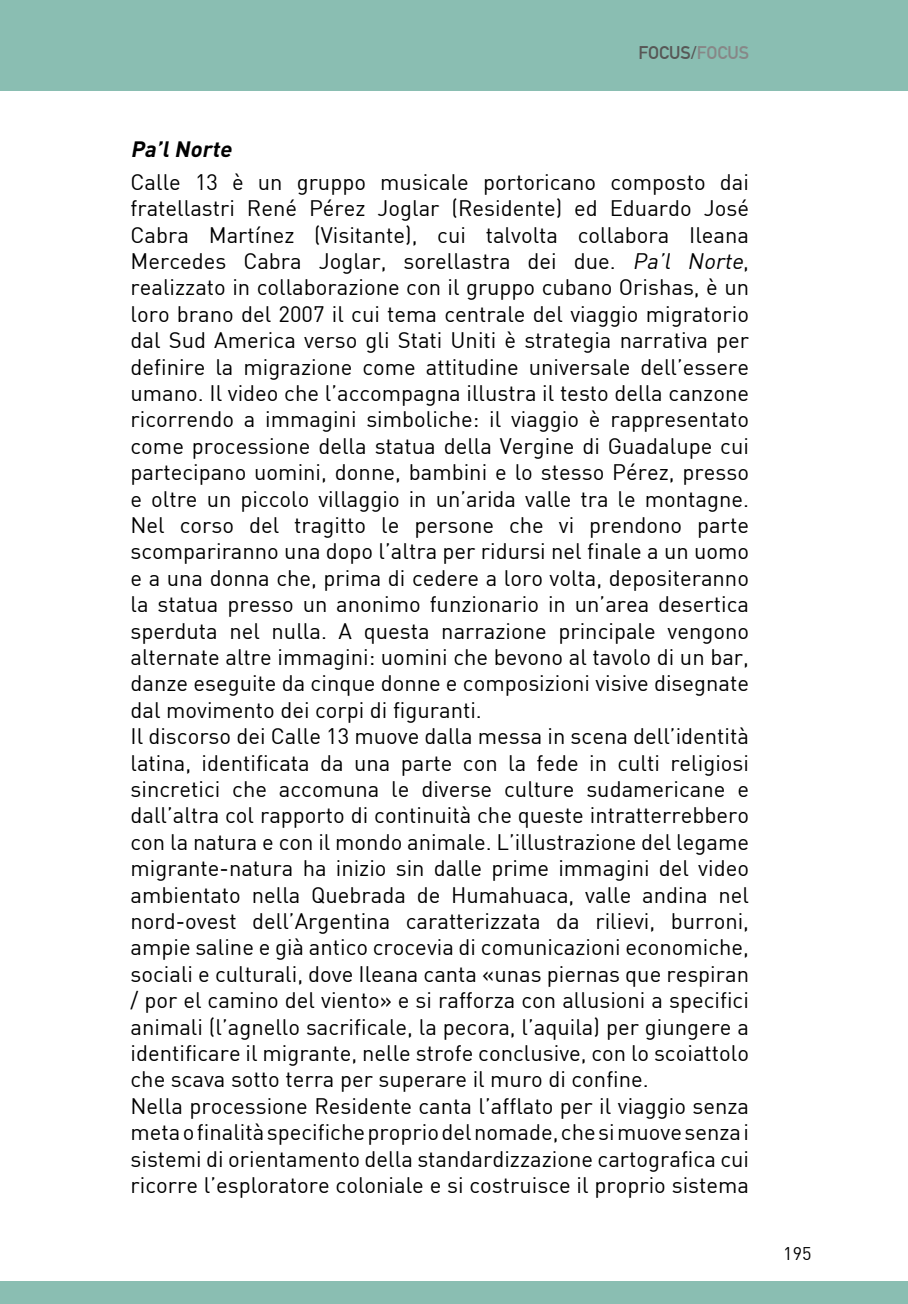
<style>
.page{position:relative;width:908px;height:1304px;background:#fff}
.page>*{position:absolute;margin:0;border:0;box-sizing:border-box;transform-origin:0 0}
.t1{font:22px/26.4px "DIN";color:#000}
.t2{font:italic 22px "DIN Bold Alternate";color:#000}
.t3{font:700 18px "DIN Alternate";color:#575756}
.t4{font:18px "DIN";color:#000}
.s1{color:#878787}
.s2{font-style:italic}
</style>
<div class="page">
<div style="left:0;top:0;width:907px;height:90px;background:#8abeb2"></div>
<div style="left:0;top:1281px;width:907px;height:23px;background:#8abeb2"></div>
<p class="t3" style="left:638px;top:39px;width:112px">FOCUS/<span class="s1">FOCUS</span></p>
<p class="t2" style="left:130px;top:135px;width:107px">Pa’lNorte</p>
<p class="t1" style="left:130px;top:168px;width:620px">Calle 13 è un gruppo musicale portoricano composto dai fratellastri René Pérez Joglar (Residente) ed Eduardo José Cabra Martínez (Visitante), cui talvolta collabora Ileana Mercedes Cabra Joglar, sorellastra dei due. <span class="s2">Pa’l Norte</span>, realizzato in collaborazione con il gruppo cubano Orishas, è un loro brano del 2007 il cui tema centrale del viaggio migratorio dal Sud America verso gli Stati Uniti è strategia narrativa per definire la migrazione come attitudine universale dell’essere umano. Il video che l’accompagna illustra il testo della canzone ricorrendo a immagini simboliche: il viaggio è rappresentato come processione della statua della Vergine di Guadalupe cui partecipano uomini, donne, bambini e lo stesso Pérez, presso e oltre un piccolo villaggio in un’arida valle tra le montagne.<br>Nel corso del tragitto le persone che vi prendono parte scompariranno una dopo l’altra per ridursi nel finale a un uomo e a una donna che, prima di cedere a loro volta, depositeranno la statua presso un anonimo funzionario in un’area desertica sperduta nel nulla. A questa narrazione principale vengono alternate altre immagini: uomini che bevono al tavolo di un bar, danze eseguite da cinque donne e composizioni visive disegnate dal movimento dei corpi di figuranti.<br>Il discorso dei Calle 13 muove dalla messa in scena dell’identità latina, identificata da una parte con la fede in culti religiosi sincretici che accomuna le diverse culture sudamericane e dall’altra col rapporto di continuità che queste intratterrebbero con la natura e con il mondo animale. L’illustrazione del legame migrante-natura ha inizio sin dalle prime immagini del video ambientato nella Quebrada de Humahuaca, valle andina nel nord-ovest dell’Argentina caratterizzata da rilievi, burroni, ampie saline e già antico crocevia di comunicazioni economiche, sociali e culturali, dove Ileana canta «unas piernas que respiran / por el camino del viento» e si rafforza con allusioni a specifici animali (l’agnello sacrificale, la pecora, l’aquila) per giungere a identificare il migrante, nelle strofe conclusive, con lo scoiattolo che scava sotto terra per superare il muro di confine.<br>Nella processione Residente canta l’afflato per il viaggio senza meta o finalità specifiche proprio del nomade, che si muove senza i sistemi di orientamento della standardizzazione cartografica cui ricorre l’esploratore coloniale e si costruisce il proprio sistema</p>
<p class="t4" style="left:783px;top:1242px;width:30px">195</p>
</div>
